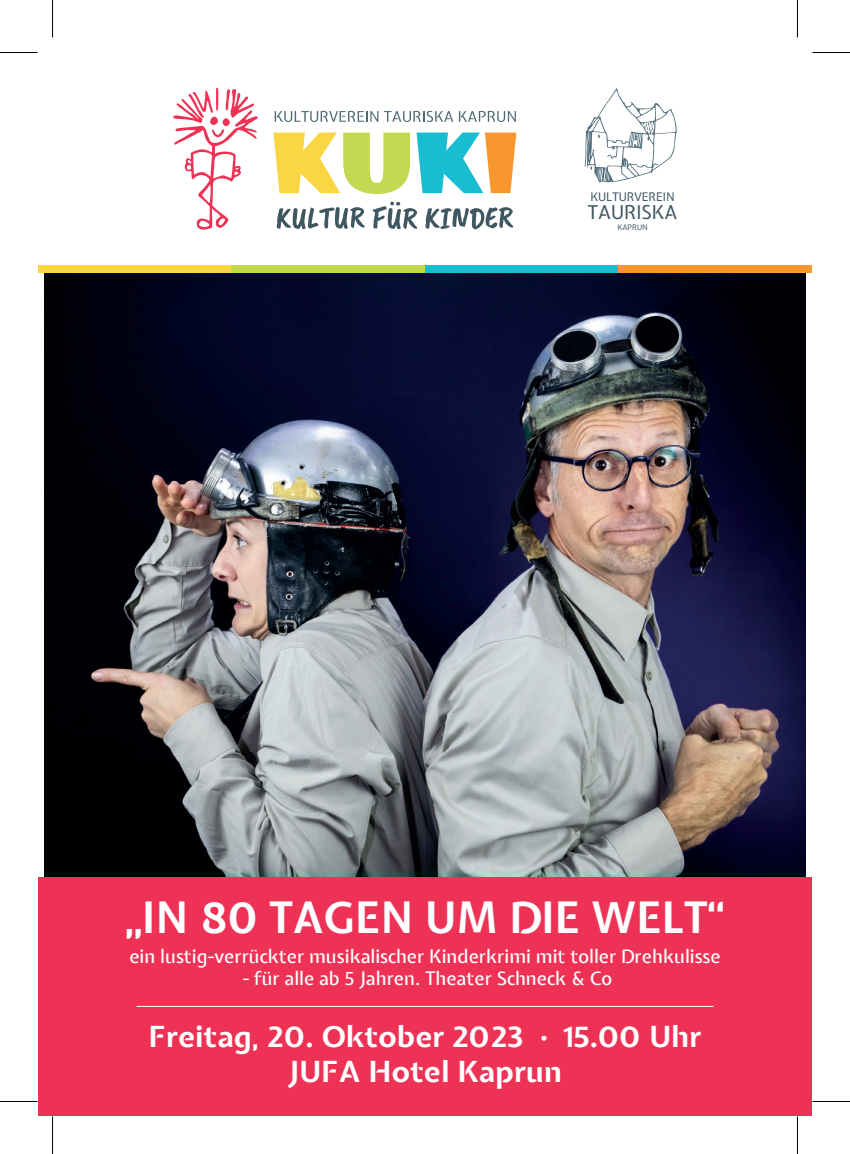
<style>
.page{position:relative;width:850px;height:1154px;background:#fff}
.page>*{position:absolute;margin:0;border:0;box-sizing:border-box;transform-origin:0 0}
.t1{font:700 43px "Expletus Sans";color:#fff}
.t2{font:700 28.75px/34.5px "Expletus Sans";color:#fff;text-align:center;scale:1.05 1}
.t3{font:18.75px "Expletus Sans";color:#3f5760}
.t4{font:500 18.5px "Expletus Sans";color:#fff}
.t5{font:11.75px "Expletus Sans";color:#3f5760}
.t6{font:7.5px "Expletus Sans";color:#3f5760}
</style>
<div class="page">
<img style="left:45px;top:272px;width:759px;height:605px">
<hr style="left:216px;top:88px;width:2px;height:23px;background:#ee3255">
<svg style="left:173px;top:89px;width:84px;height:141px"></svg>
<svg style="left:276px;top:207px;width:88px;height:22px"></svg>
<svg style="left:372px;top:202px;width:45px;height:27px"></svg>
<svg style="left:425px;top:207px;width:88px;height:22px"></svg>
<svg style="left:273px;top:133px;width:137px;height:61px"></svg>
<svg style="left:416px;top:133px;width:100px;height:60px"></svg>
<svg style="left:274px;top:111px;width:241px;height:11px"></svg>
<div style="left:38px;top:877px;width:773px;height:238px;background:#ee3255"></div>
<svg style="left:584px;top:88px;width:92px;height:95px"></svg>
<div style="left:38px;top:265px;width:193px;height:7px;background:#fad643"></div>
<div style="left:231px;top:265px;width:194px;height:7px;background:#c2d84f"></div>
<div style="left:425px;top:265px;width:193px;height:7px;background:#18bdd2"></div>
<div style="left:618px;top:265px;width:193px;height:7px;background:#f7972e"></div>
<hr style="left:136px;top:1006px;width:577px;height:1px;background:#fff">
<hr style="left:0;top:52px;width:38px;height:1px;background:#000">
<hr style="left:812px;top:52px;width:37px;height:1px;background:#000">
<hr style="left:0;top:1101px;width:38px;height:1px;background:#000">
<hr style="left:812px;top:1101px;width:37px;height:1px;background:#000">
<hr style="left:52px;top:0;width:1px;height:38px;background:#000">
<hr style="left:52px;top:1116px;width:1px;height:38px;background:#000">
<hr style="left:796px;top:0;width:1px;height:38px;background:#000">
<hr style="left:796px;top:1116px;width:1px;height:38px;background:#000">
<p class="t5" style="left:590px;top:190px;width:86px">KULTURVEREIN</p>
<p class="t3" style="left:587px;top:202px;width:91px">TAURISKA</p>
<p class="t6" style="left:617px;top:223px;width:32px">KAPRUN</p>
<h1 class="t1" style="left:125px;top:894px;width:600px">„IN 80 TAGEN UM DIE WELT“</h1>
<p class="t4" style="left:129px;top:946px;width:592px">ein lustig-verrückter musikalischer Kinderkrimi mit toller Drehkulisse</p>
<p class="t4" style="left:242px;top:969px;width:371px">- für alle ab 5 Jahren. Theater Schneck &amp; Co</p>
<h2 class="t2" style="left:148px;top:1021px;width:527px">Freitag, 20. Oktober 2023 · 15.00 Uhr<br>JUFA Hotel Kaprun</h2>
</div>
